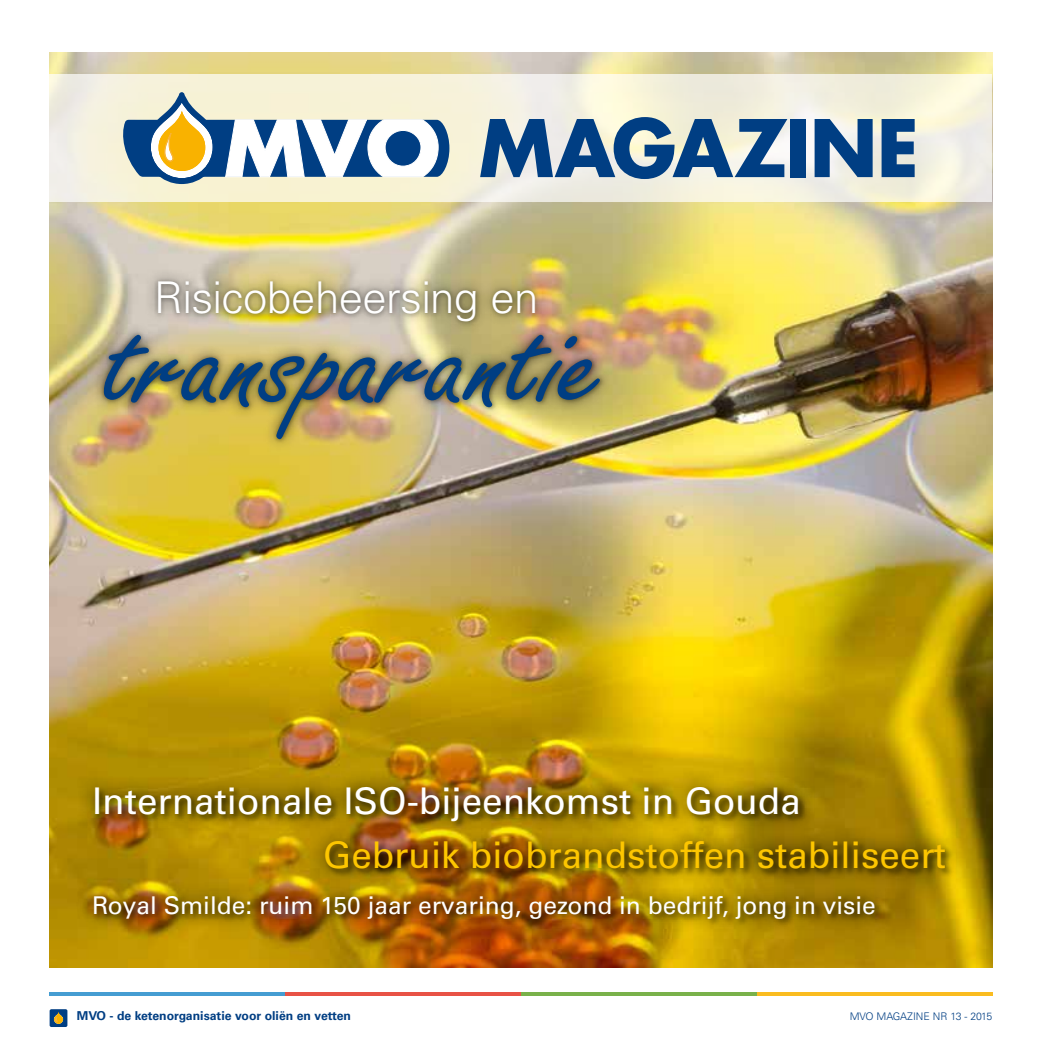
<style>
.page{position:relative;width:1042px;height:1042px;background:#fff}
.page>*{position:absolute;margin:0;border:0;box-sizing:border-box;transform-origin:0 0}
.t1{font:127.23px "Freestyle Script Std";letter-spacing:-.005em;color:#003e83;scale:1.15 1}
.t2{font:700 77px "Futura Std";letter-spacing:-.015em;color:#003e83}
.t3{font:300 43.75px "Univers LT Std";letter-spacing:-.015em;color:#fff}
.t4{font:36.75px "Univers LT Std";color:#fff}
.t5{font:36.75px "Univers LT Std";color:#fdc600}
.t6{font:24.5px "Univers LT Std";color:#fff}
.t7{font:700 12.25px "Univers LT Std";color:#003e83}
.t8{font:300 10.5px "Univers LT Std";color:#003e83}
</style>
<div class="page">
<hr style="left:757px;top:992px;width:236px;height:3px;background:#fabc20">
<hr style="left:50px;top:992px;width:235px;height:3px;background:#459dd2">
<hr style="left:285px;top:992px;width:236px;height:3px;background:#e85245">
<hr style="left:521px;top:992px;width:235px;height:3px;background:#79b14a">
<hr style="left:756px;top:992px;width:236px;height:3px;background:#fabc20">
<img style="left:50px;top:52px;width:942px;height:915px">
<div style="left:50px;top:1009px;width:17px;height:18px;background:#003e83;border-radius:2px"></div>
<svg style="left:53px;top:1012px;width:11px;height:12px"></svg>
<svg style="left:76px;top:769px;width:885px;height:167px;background:#9e7503"></svg>
<div style="left:145px;top:268px;width:403px;height:67px;background:#000;opacity:.6"></div>
<svg style="left:50px;top:74px;width:942px;height:128px;background:#f3f0df"></svg>
<svg style="left:120px;top:92px;width:329px;height:92px"></svg>
<div style="left:91px;top:322px;width:521px;height:129px;background:#000;opacity:.6"></div>
<h2 class="t2" style="left:479px;top:97px;width:442px">MAGAZINE</h2>
<h3 class="t3" style="left:154px;top:271px;width:386px">Risicobeheersing en</h3>
<h1 class="t1" style="left:99px;top:288px;width:437px">transparantie</h1>
<h3 class="t4" style="left:92px;top:779px;width:710px">Internationale ISO-bijeenkomst in Gouda</h3>
<h3 class="t5" style="left:323px;top:833px;width:624px">Gebruik biobrandstoffen stabiliseert</h3>
<p class="t6" style="left:92px;top:891px;width:785px">Royal Smilde: ruim 150 jaar ervaring, gezond in bedrijf, jong in visie</p>
<p class="t7" style="left:77px;top:1008px;width:276px">MVO - de ketenorganisatie voor oliën en vetten</p>
<p class="t8" style="left:849px;top:1010px;width:144px">MVO MAGAZINE NR 13 - 2015</p>
</div>
